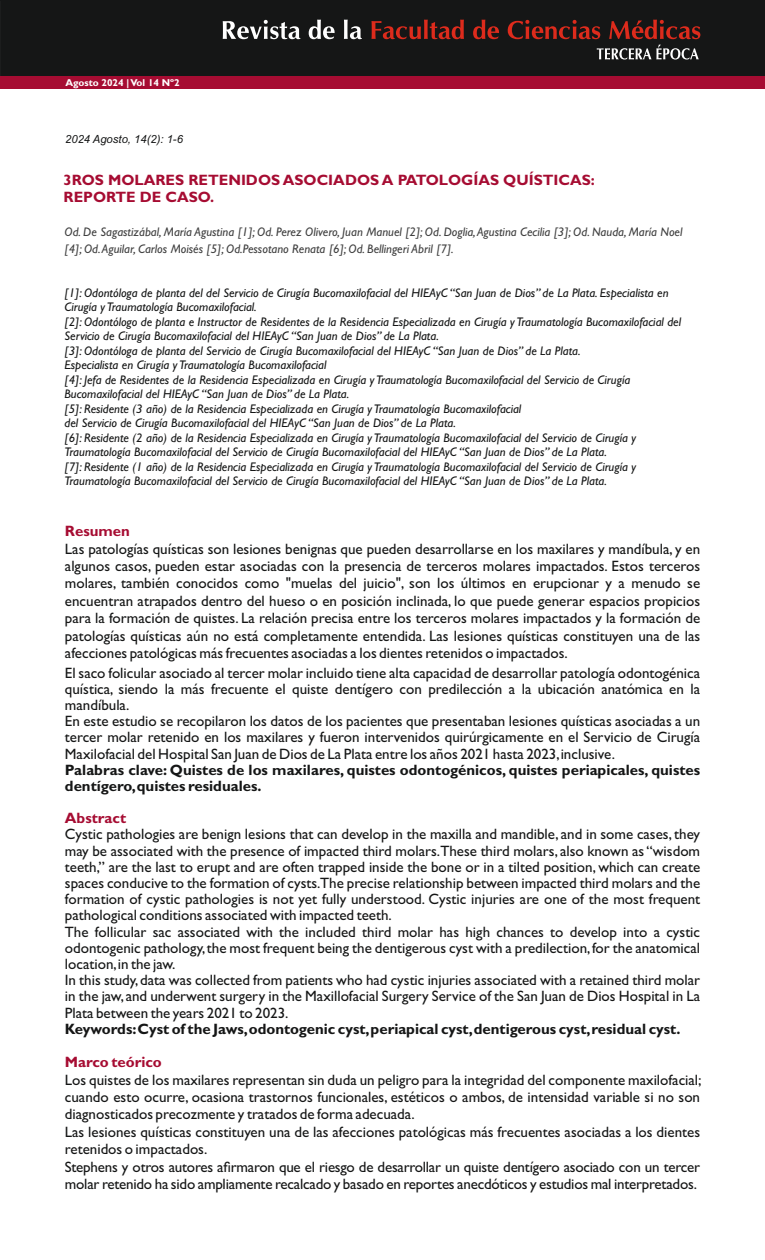
<style>
.page{position:relative;width:765px;height:1260px;background:#fff}
.page>*{position:absolute;margin:0;border:0;box-sizing:border-box;transform-origin:0 0}
.t1{font:15px/16.1px "Gill Sans";color:#151616}
.t2{font:700 15px/16.1px "Gill Sans";color:#151616}
.t3{font:700 15px/17.4px "Gill Sans";color:#a60c32}
.t4{font:italic 12.5px/14.5px "Gill Sans";color:#151616}
.t5{font:italic 12.5px/16.8px "Gill Sans";color:#404040}
.t6{font:italic 11.25px "Arial";color:#151616}
.t7{font:700 10px "Gill Sans";color:#fff}
</style>
<div class="page">
<div style="left:0;top:0;width:765px;height:76px;background:#151616"></div>
<svg style="left:223px;top:20px;width:77px;height:19px"></svg>
<svg style="left:309px;top:20px;width:53px;height:19px"></svg>
<svg style="left:371px;top:20px;width:329px;height:19px;background:#561c17"></svg>
<svg style="left:597px;top:45px;width:102px;height:15px;background:#575858"></svg>
<div style="left:0;top:76px;width:765px;height:13px;background:#a60c32"></div>
<p class="t7" style="left:65px;top:79px;width:116px">Agosto 2024 | Vol 14 Nº2</p>
<p class="t6" style="left:65px;top:135px;width:119px">2024 Agosto, 14(2): 1-6</p>
<p class="t3" style="left:64px;top:173px;width:533px">3ROS MOLARES RETENIDOS ASOCIADOS A PATOLOGÍAS QUÍSTICAS:<br>REPORTE DE CASO.</p>
<p class="t5" style="left:65px;top:225px;width:619px">Od. De Sagastizábal, María Agustina [1]; Od. Perez Olivero, Juan Manuel [2]; Od. Doglia,Agustina Cecilia [3]; Od. Nauda, María Noel [4]; Od.Aguilar, Carlos Moisés [5]; Od.Pessotano Renata [6]; Od. Bellingeri Abril [7].</p>
<p class="t4" style="left:65px;top:287px;width:618px">[1]: Odontóloga de planta del del Servicio de Cirugía Bucomaxilofacial del HIEAyC “San Juan de Dios” de La Plata. Especialista en Cirugía y Traumatología Bucomaxilofacial.<br>[2]: Odontólogo de planta e Instructor de Residentes de la Residencia Especializada en Cirugía y Traumatología Bucomaxilofacial del Servicio de Cirugía Bucomaxilofacial del HIEAyC “San Juan de Dios” de La Plata.<br>[3]: Odontóloga de planta del Servicio de Cirugía Bucomaxilofacial del HIEAyC “San Juan de Dios” de La Plata.<br>Especialista en Cirugía y Traumatología Bucomaxilofacial<br>[4]: Jefa de Residentes de la Residencia Especializada en Cirugía y Traumatología Bucomaxilofacial del Servicio de Cirugía Bucomaxilofacial del HIEAyC “San Juan de Dios” de La Plata.<br>[5]: Residente (3 año) de la Residencia Especializada en Cirugía y Traumatología Bucomaxilofacial<br>del Servicio de Cirugía Bucomaxilofacial del HIEAyC “San Juan de Dios” de La Plata.<br>[6]: Residente (2 año) de la Residencia Especializada en Cirugía y Traumatología Bucomaxilofacial del Servicio de Cirugía y Traumatología Bucomaxilofacial del Servicio de Cirugía Bucomaxilofacial del HIEAyC “San Juan de Dios” de La Plata.<br>[7]: Residente (1 año) de la Residencia Especializada en Cirugía y Traumatología Bucomaxilofacial del Servicio de Cirugía y Traumatología Bucomaxilofacial del Servicio de Cirugía Bucomaxilofacial del HIEAyC “San Juan de Dios” de La Plata.</p>
<p class="t3" style="left:65px;top:524px;width:66px">Resumen</p>
<p class="t1" style="left:65px;top:542px;width:637px;line-height:17.4px;text-align:justify">Las patologías quísticas son lesiones benignas que pueden desarrollarse en los maxilares y mandíbula, y en algunos casos, pueden estar asociadas con la presencia de terceros molares impactados. Estos terceros molares, también conocidos como "muelas del juicio", son los últimos en erupcionar y a menudo se encuentran atrapados dentro del hueso o en posición inclinada, lo que puede generar espacios propicios para la formación de quistes. La relación precisa entre los terceros molares impactados y la formación de patologías quísticas aún no está completamente entendida. Las lesiones quísticas constituyen una de las afecciones patológicas más frecuentes asociadas a los dientes retenidos o impactados.</p>
<p class="t1" style="left:65px;top:666px;width:637px">El saco folicular asociado al tercer molar incluido tiene alta capacidad de desarrollar patología odontogénica quística, siendo la más frecuente el quiste dentígero con predilección a la ubicación anatómica en la mandíbula.<br>En este estudio se recopilaron los datos de los pacientes que presentaban lesiones quísticas asociadas a un tercer molar retenido en los maxilares y fueron intervenidos quirúrgicamente en el Servicio de Cirugía Maxilofacial del Hospital San Juan de Dios de La Plata entre los años 2021 hasta 2023,inclusive.</p>
<p class="t2" style="left:65px;top:763px;width:637px">Palabras clave: Quistes de los maxilares, quistes odontogénicos, quistes periapicales, quistes dentígero,quistes residuales.</p>
<p class="t3" style="left:65px;top:811px;width:63px">Abstract</p>
<p class="t1" style="left:65px;top:828px;width:637px">Cystic pathologies are benign lesions that can develop in the maxilla and mandible, and in some cases,they may be associated with the presence of impacted third molars.These third molars, also known as “wisdom teeth,” are the last to erupt and are often trapped inside the bone or in a tilted position, which can create spaces conducive to the formation of cysts.The precise relationship between impacted third molars and the formation of cystic pathologies is not yet fully understood. Cystic injuries are one of the most frequent pathological conditions associated with impacted teeth.<br>The follicular sac associated with the included third molar has high chances to develop into a cystic odontogenic pathology,the most frequent being the dentigerous cyst with a predilection,for the anatomical location,in the jaw.<br>In this study,data was collected from patients who had cystic injuries associated with a retained third molar in the jaw, and underwent surgery in the Maxillofacial Surgery Service of the San Juan de Dios Hospital in La Plata between the years 2021 to 2023.</p>
<p class="t2" style="left:65px;top:1022px;width:617px">Keywords:Cyst of the Jaws,odontogenic cyst,periapical cyst,dentigerous cyst,residual cyst.</p>
<p class="t3" style="left:65px;top:1055px;width:98px">Marco teórico</p>
<p class="t1" style="left:65px;top:1073px;width:638px;line-height:17.4px">Los quistes de los maxilares representan sin duda un peligro para la integridad del componente maxilofacial; cuando esto ocurre, ocasiona trastornos funcionales, estéticos o ambos, de intensidad variable si no son diagnosticados precozmente y tratados de forma adecuada.<br>Las lesiones quísticas constituyen una de las afecciones patológicas más frecuentes asociadas a los dientes retenidos o impactados.<br>Stephens y otros autores afirmaron que el riesgo de desarrollar un quiste dentígero asociado con un tercer molar retenido ha sido ampliamente recalcado y basado en reportes anecdóticos y estudios mal interpretados.</p>
</div>
